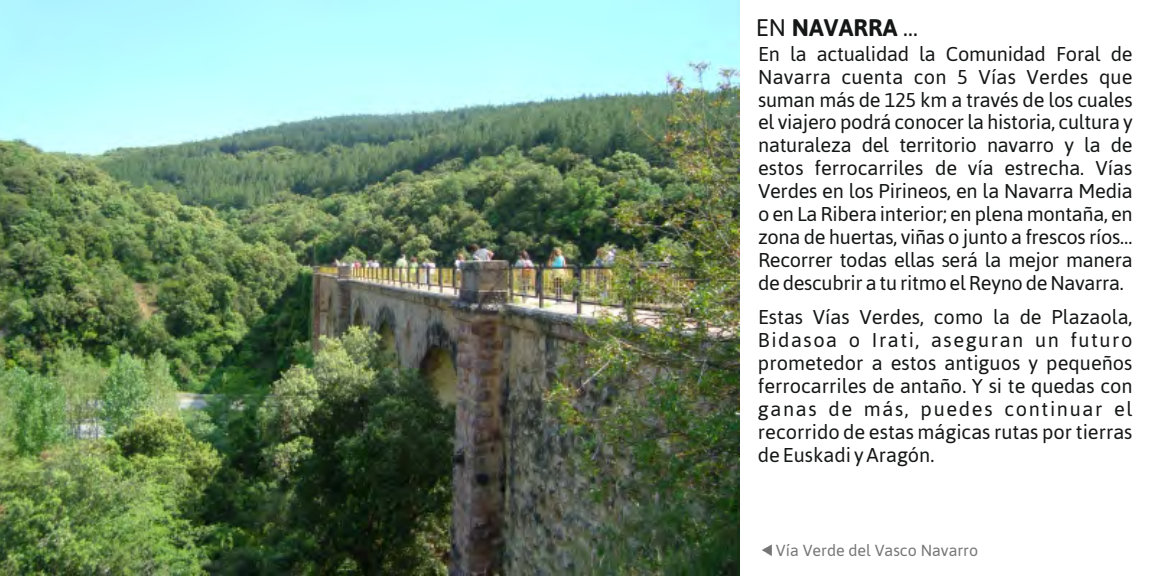
<style>
.page{position:relative;width:1152px;height:576px;background:#fff}
.page>*{position:absolute;margin:0;border:0;box-sizing:border-box;transform-origin:0 0}
.t1{font:700 24px "Asap";color:#151616}
.t2{font:20px/22.8px "Asap";letter-spacing:-.005em;color:#151616;text-align:justify}
.t3{font:16px "Asap";color:#757675}
.s1{font-weight:400}
</style>
<div class="page">
<img style="left:0;top:0;width:739px;height:576px">
<svg style="left:762px;top:544px;width:10px;height:12px"></svg>
<p class="t1" style="left:756px;top:14px;width:164px"><span class="s1">EN</span> NAVARRA <span class="s1">…</span></p>
<p class="t2" style="left:758px;top:42px;width:376px">En la actualidad la Comunidad Foral de Navarra cuenta con 5 Vías Verdes que suman más de 125 km a través de los cuales el viajero podrá conocer la historia, cultura y naturaleza del territorio navarro y la de estos ferrocarriles de vía estrecha. Vías Verdes en los Pirineos, en la Navarra Media o en La Ribera interior; en plena montaña, en zona de huertas, viñas o junto a frescos ríos… Recorrer todas ellas será la mejor manera de descubrir a tu ritmo el Reyno de Navarra.</p>
<p class="t2" style="left:758px;top:306px;width:376px">Estas Vías Verdes, como la de Plazaola, Bidasoa o Irati, aseguran un futuro prometedor a estos antiguos y pequeños ferrocarriles de antaño. Y si te quedas con ganas de más, puedes continuar el recorrido de estas mágicas rutas por tierras de Euskadi y Aragón.</p>
<p class="t3" style="left:776px;top:541px;width:204px">Vía Verde del Vasco Navarro</p>
</div>
